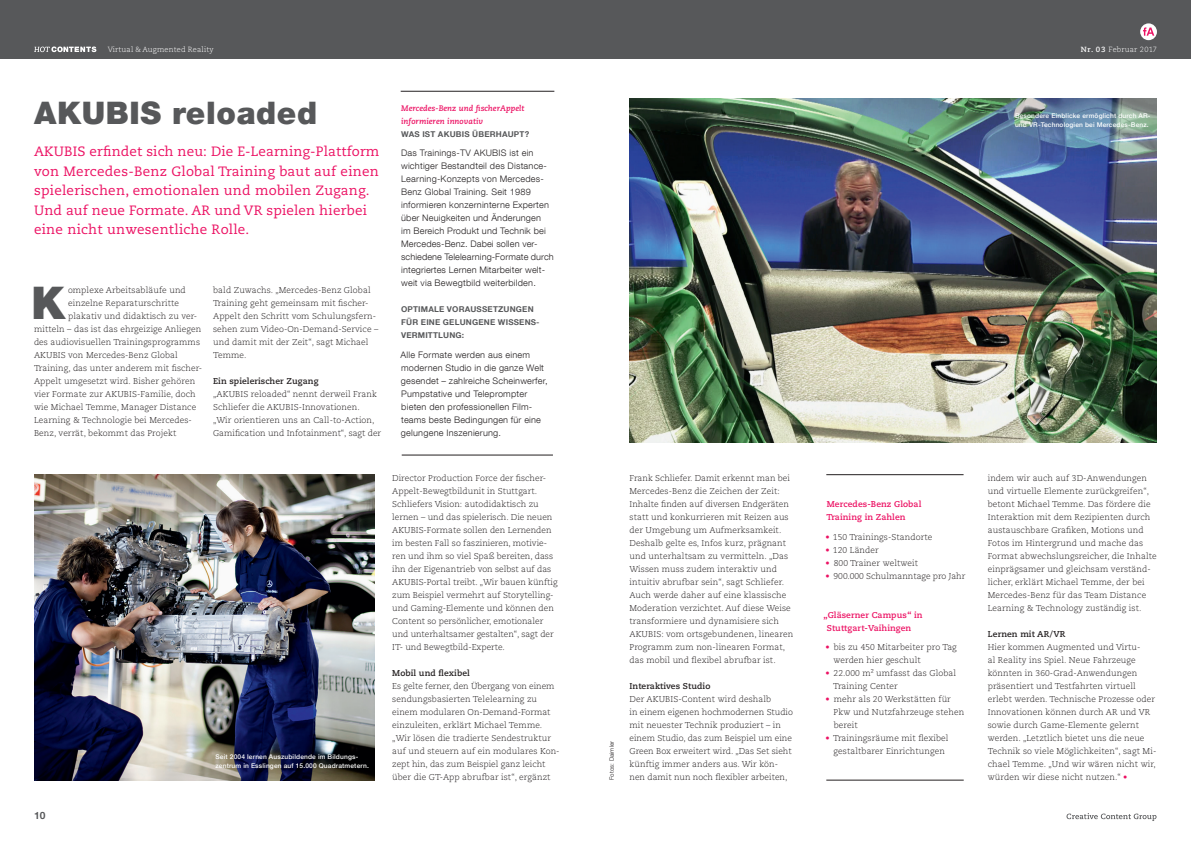
<style>
.page{position:relative;width:1191px;height:842px;background:#fff}
.page>*{position:absolute;margin:0;border:0;box-sizing:border-box;transform-origin:0 0}
._03_Inhalt_Fließtext{font:900 44.9px "Helvetica Neueforf A";color:#57585a}
._03_Inhalt_Headline{font:900 31px "Helvetica Neueforf A";color:#57585a}
._03_Inhalt_Einleitun{font:13.5px/19.5px "Caecilia LT Std";letter-spacing:.02em;color:#ec1163}
.t1{font:700 10px "Helvetica Neueforf A";color:#57585a}
._05_Infospalte_Fließ{font:300 9px/13px "Helvetica Neueforf A";letter-spacing:.015em;color:#231f20}
._03_Inhalt_Fließtext-2{font:300 8.5px/13px "Caecilia LT Std";letter-spacing:.01em;color:#231f20}
._03_Inhalt_Zwischenü{font:300 8.5px/13px "Caecilia LT Std";letter-spacing:.01em;color:#231f20}
._03_Inhalt_Zwischenü-2{font:700 8.5px/13px "Caecilia LT Std";letter-spacing:.01em;color:#ec1163}
._03_Inhalt_Zwischenü-3{font:700 8.5px "Caecilia LT Std";letter-spacing:.01em;color:#231f20}
._05_Infospalte_Headl{font:700 8px/13px "Helvetica Neueforf A";letter-spacing:.02em;color:#57585a}
._05_Infospalte_Thema{font:italic 700 8px/13px "Caecilia LT Std";letter-spacing:.01em;color:#ec1163}
.t2{font:300 7.5px "Caecilia LT Std";letter-spacing:.02em;color:#fff}
._03_Inhalt_BU{font:500 6.5px/9px "Helvetica Neueforf A";letter-spacing:.02em;color:#fff}
._03_Inhalt_BU-2{font:300 6px "Helvetica Neueforf A";letter-spacing:.01em;color:#231f20}
.s1{font-weight:700}
.s2{color:#ec1163}
</style>
<div class="page">
<div style="left:595px;top:0;width:596px;height:58px;background:#57585a"></div>
<div style="left:0;top:0;width:595px;height:58px;background:#57585a"></div>
<svg style="left:1140px;top:23px;width:17px;height:17px"></svg>
<svg style="left:34px;top:47px;width:62px;height:5px"></svg>
<svg style="left:1066px;top:813px;width:90px;height:8px"></svg>
<hr style="left:401px;top:91px;width:153px;height:1px;background:#231f20">
<img style="left:34px;top:475px;width:340px;height:305px">
<img style="left:629px;top:98px;width:528px;height:344px">
<hr style="left:402px;top:455px;width:151px;height:1px;background:#231f20">
<hr style="left:826px;top:474px;width:137px;height:1px;background:#231f20">
<hr style="left:826px;top:780px;width:137px;height:1px;background:#231f20">
<p class="t2" style="left:108px;top:45px;width:107px">Virtual &amp; Augmented Reality</p>
<p class="t2" style="left:1080px;top:45px;width:78px"><span class="s1">Nr. 03</span> Februar 2017</p>
<p class="_03_Inhalt_Headline" style="left:34px;top:94px;width:285px">AKUBIS reloaded</p>
<p class="_03_Inhalt_Einleitun" style="left:34px;top:142px;width:347px">AKUBIS erfindet sich neu: Die E-Learning-Plattform von Mercedes-Benz Global Training baut auf einen spielerischen, emotionalen und mobilen Zugang.<br>Und auf neue Formate. AR und VR spielen hierbei eine nicht unwesentliche Rolle.</p>
<p class="_03_Inhalt_Fließtext" style="left:31px;top:275px;width:37px">K</p>
<p class="_03_Inhalt_Fließtext-2" style="left:68px;top:283px;width:119px">omplexe Arbeitsabläufe und</p>
<p class="_03_Inhalt_Fließtext-2" style="left:68px;top:296px;width:112px">einzelne Reparaturschritte</p>
<p class="_03_Inhalt_Fließtext-2" style="left:68px;top:309px;width:130px">plakativ und didaktisch zu ver-</p>
<p class="_03_Inhalt_Fließtext-2" style="left:34px;top:322px;width:169px">mitteln – das ist das ehrgeizige Anliegen</p>
<p class="_03_Inhalt_Fließtext-2" style="left:34px;top:335px;width:168px">des audiovisuellen Trainingsprogramms</p>
<p class="_03_Inhalt_Fließtext-2" style="left:34px;top:348px;width:145px">AKUBIS von Mercedes-Benz Global</p>
<p class="_03_Inhalt_Fließtext-2" style="left:34px;top:361px;width:168px">Training, das unter anderem mit fischer-</p>
<p class="_03_Inhalt_Fließtext-2" style="left:34px;top:374px;width:163px">Appelt umgesetzt wird. Bisher gehören</p>
<p class="_03_Inhalt_Fließtext-2" style="left:34px;top:387px;width:163px">vier Formate zur AKUBIS-Familie, doch</p>
<p class="_03_Inhalt_Fließtext-2" style="left:34px;top:400px;width:164px">wie Michael Temme, Manager Distance</p>
<p class="_03_Inhalt_Fließtext-2" style="left:34px;top:413px;width:159px">Learning &amp; Technologie bei Mercedes-</p>
<p class="_03_Inhalt_Fließtext-2" style="left:34px;top:426px;width:144px">Benz, verrät, bekommt das Projekt</p>
<p class="_03_Inhalt_Fließtext-2" style="left:213px;top:283px;width:167px">bald Zuwachs. „Mercedes-Benz Global<br>Training geht gemeinsam mit fischer-<br>Appelt den Schritt vom Schulungsfern&shy;sehen zum Video-On-Demand-Service – und damit mit der Zeit“, sagt Michael<br>Temme.</p>
<p class="_03_Inhalt_Zwischenü-3" style="left:213px;top:376px;width:107px">Ein spielerischer Zugang</p>
<p class="_03_Inhalt_Fließtext-2" style="left:213px;top:387px;width:169px">„AKUBIS reloaded“ nennt derweil Frank Schliefer die AKUBIS-Innovationen.<br>„Wir orientieren uns an Call-to-Action, Gamification und Infotainment“, sagt der</p>
<p class="_05_Infospalte_Thema" style="left:401px;top:101px;width:125px">Mercedes-Benz und fischerAppelt informieren innovativ</p>
<p class="_05_Infospalte_Headl" style="left:401px;top:127px;width:130px">WAS IST AKUBIS ÜBERHAUPT?</p>
<p class="_05_Infospalte_Fließ" style="left:401px;top:146px;width:154px">Das Trainings-TV AKUBIS ist ein wichtiger Bestandteil des Distance-Learning-Konzepts von Mercedes-Benz Global Training. Seit 1989 informieren konzerninterne Experten über Neuigkeiten und Änderungen<br>im Bereich Produkt und Technik bei Mercedes-Benz. Dabei sollen ver&shy;schiedene Telelearning-Formate durch integriertes Lernen Mitarbeiter welt&shy;weit via Bewegtbild weiterbilden.</p>
<p class="_05_Infospalte_Headl" style="left:401px;top:302px;width:140px">OPTIMALE VORAUSSETZUNGEN<br>FÜR EINE GELUNGENE WISSENS-<br>VERMITTLUNG:</p>
<p class="_05_Infospalte_Fließ" style="left:400px;top:348px;width:148px">Alle Formate werden aus einem modernen Studio in die ganze Welt gesendet – zahlreiche Scheinwerfer,<br>Pumpstative und Teleprompter bieten den professionellen Film&shy;teams beste Bedingungen für eine gelungene Inszenierung.</p>
<p class="t1" style="left:34px;top:809px;width:13px">10</p>
<p class="_03_Inhalt_BU" style="left:215px;top:752px;width:155px">Seit 2004 lernen Auszubildende im Bildungs&shy;zentrum in Esslingen auf 15.000 Quadratmetern.</p>
<p class="_03_Inhalt_Fließtext-2" style="left:392px;top:472px;width:167px">Director Production Force der fischer-Appelt-Bewegtbildunit in Stuttgart.<br>Schliefers Vision: autodidaktisch zu lernen – und das spielerisch. Die neuen AKUBIS-Formate sollen den Lernenden im besten Fall so faszinieren, motivie&shy;ren und ihm so viel Spaß bereiten, dass ihn der Eigenantrieb von selbst auf das AKUBIS-Portal treibt. „Wir bauen künftig zum Beispiel vermehrt auf Storytelling&shy;und Gaming-Elemente und können den Content so persönlicher, emotionaler und unterhaltsamer gestalten“, sagt der IT- und Bewegtbild-Experte.</p>
<p class="_03_Inhalt_Zwischenü-3" style="left:392px;top:668px;width:79px">Mobil und flexibel</p>
<p class="_03_Inhalt_Fließtext-2" style="left:392px;top:680px;width:169px">Es gelte ferner, den Übergang von einem sendungsbasierten Telelearning zu einem modularen On-Demand-Format einzuleiten, erklärt Michael Temme. „Wir lösen die tradierte Sendestruktur auf und steuern auf ein modulares Kon&shy;zept hin, das zum Beispiel ganz leicht über die GT-App abrufbar ist“, ergänzt</p>
<p class="_03_Inhalt_BU" style="left:1015px;top:111px;width:137px">Besondere Einblicke ermöglicht durch AR&shy;und VR-Technologien bei Mercedes-Benz.</p>
<p class="_03_Inhalt_BU-2" style="left:608px;top:780px;width:41px;rotate:-90deg">Fotos: Daimler</p>
<p class="_03_Inhalt_Fließtext-2" style="left:629px;top:472px;width:165px">Frank Schliefer. Damit erkennt man bei Mercedes-Benz die Zeichen der Zeit:<br>Inhalte finden auf diversen Endgeräten statt und konkurrieren mit Reizen aus der Umgebung um Aufmerksamkeit.<br>Deshalb gelte es, Infos kurz, prägnant und unterhaltsam zu vermitteln. „Das Wissen muss zudem interaktiv und intuitiv abrufbar sein“, sagt Schliefer.<br>Auch werde daher auf eine klassische Moderation verzichtet. Auf diese Weise transformiere und dynamisiere sich AKUBIS: vom ortsgebundenen, linearen Programm zum non-linearen Format, das mobil und flexibel abrufbar ist.</p>
<p class="_03_Inhalt_Zwischenü-3" style="left:629px;top:681px;width:82px">Interaktives Studio</p>
<p class="_03_Inhalt_Fließtext-2" style="left:629px;top:693px;width:165px">Der AKUBIS-Content wird deshalb<br>in einem eigenen hochmodernen Studio mit neuester Technik produziert – in einem Studio, das zum Beispiel um eine Green Box erweitert wird. „Das Set sieht künftig immer anders aus. Wir kön&shy;nen damit nun noch flexibler arbeiten,</p>
<p class="_03_Inhalt_Zwischenü-2" style="left:826px;top:498px;width:97px">Mercedes-Benz Global<br>Training in Zahlen</p>
<p class="_03_Inhalt_Fließtext-2" style="left:825px;top:530px;width:108px"><span class="s2">•</span> 150 Trainings-Standorte</p>
<p class="_03_Inhalt_Fließtext-2" style="left:825px;top:543px;width:55px"><span class="s2">•</span> 120 Länder</p>
<p class="_03_Inhalt_Fließtext-2" style="left:825px;top:556px;width:94px"><span class="s2">•</span> 800 Trainer weltweit</p>
<p class="_03_Inhalt_Fließtext-2" style="left:825px;top:569px;width:141px"><span class="s2">•</span> 900.000 Schulmanntage pro Jahr</p>
<p class="_03_Inhalt_Zwischenü-2" style="left:826px;top:608px;width:97px;text-indent:-3px">„Gläserner Campus“ in<br>Stuttgart-Vaihingen</p>
<p class="_03_Inhalt_Fließtext-2" style="left:833px;top:641px;width:125px;text-indent:-8px"><span class="s2">•</span> bis zu 450 Mitarbeiter pro Tag werden hier geschult</p>
<p class="_03_Inhalt_Fließtext-2" style="left:833px;top:667px;width:125px;text-indent:-8px"><span class="s2">•</span> 22.000 m² umfasst das Global<br>Training Center</p>
<p class="_03_Inhalt_Fließtext-2" style="left:833px;top:693px;width:132px;text-indent:-8px"><span class="s2">•</span> mehr als 20 Werkstätten für<br>Pkw und Nutzfahrzeuge stehen bereit</p>
<p class="_03_Inhalt_Fließtext-2" style="left:825px;top:732px;width:124px;text-align:center"><span class="s2">•</span> Trainingsräume mit flexibel gestaltbarer Einrichtungen</p>
<p class="_03_Inhalt_Fließtext-2" style="left:987px;top:472px;width:170px">indem wir auch auf 3D-Anwendungen und virtuelle Elemente zurückgreifen“, betont Michael Temme. Das fördere die Interaktion mit dem Rezipienten durch austauschbare Grafiken, Motions und Fotos im Hintergrund und mache das Format abwechslungsreicher, die Inhalte einprägsamer und gleichsam verständ&shy;licher, erklärt Michael Temme, der bei Mercedes-Benz für das Team Distance Learning &amp; Technology zuständig ist.</p>
<p class="_03_Inhalt_Zwischenü-3" style="left:987px;top:629px;width:79px">Lernen mit AR/VR</p>
<p class="_03_Inhalt_Zwischenü" style="left:987px;top:641px;width:170px">Hier kommen Augmented und Virtu-<br>al Reality ins Spiel. Neue Fahrzeuge könnten in 360-Grad-Anwendungen präsentiert und Testfahrten virtuell erlebt werden. Technische Prozesse oder Innovationen können durch AR und VR sowie durch Game-Elemente gelernt werden. „Letztlich bietet uns die neue Technik so viele Möglichkeiten“, sagt Mi&shy;chael Temme. „Und wir wären nicht wir, würden wir diese nicht nutzen.“ <span class="s2">•</span></p>
</div>
